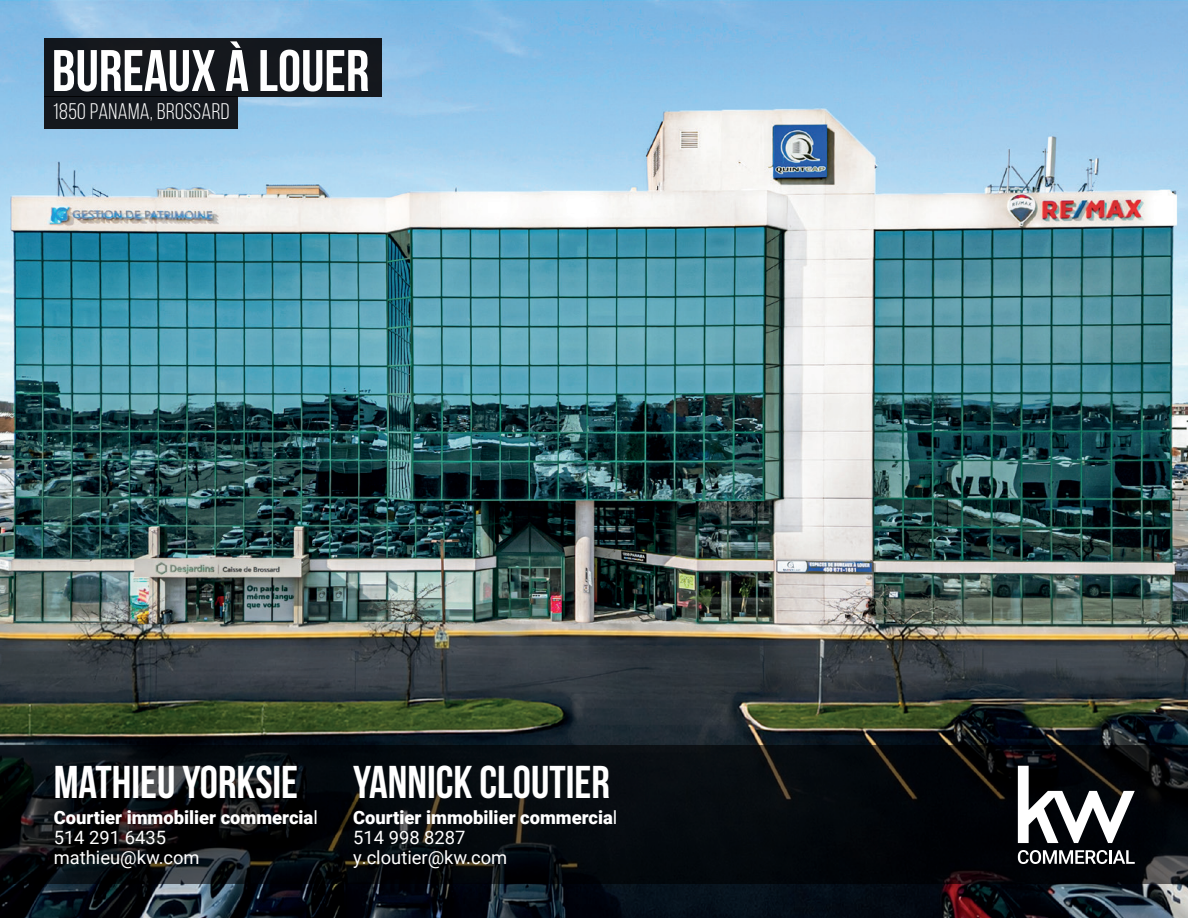
<style>
.page{position:relative;width:1188px;height:918px;background:#fff}
.page>*{position:absolute;margin:0;border:0;box-sizing:border-box;transform-origin:0 0}
.t1{font:700 58.5px "Bebas Neue";color:#fff}
.t2{font:700 45.9px "Bebas Neue";color:#fff}
.t3{font:22.5px "Bebas Neue";letter-spacing:.015em;color:#fff}
.t4{font:18.3px/20px "Roboto";color:#fff}
.t5{font:900 18.3px/20px "Roboto";color:#fff}
.s1{font-weight:400}
.s2{font-weight:900}
</style>
<div class="page">
<img style="left:0;top:0;width:1188px;height:918px">
<svg style="left:0;top:745px;width:1188px;height:139px;background:#080b0f"></svg>
<svg style="left:1018px;top:766px;width:117px;height:77px"></svg>
<svg style="left:1018px;top:850px;width:117px;height:14px"></svg>
<div style="left:44px;top:39px;width:338px;height:58px;background:#14171d"></div>
<div style="left:44px;top:96px;width:194px;height:32px;background:#14181d"></div>
<h1 class="t1" style="left:52px;top:39px;width:319px">BUREAUX À LOUER</h1>
<p class="t3" style="left:53px;top:99px;width:178px">1850 PANAMA, BROSSARD</p>
<h2 class="t2" style="left:54px;top:757px;width:246px">MATHIEU YORKSIE</h2>
<p class="t5" style="left:54px;top:807px;width:266px">Courtier immobilier commercia<span class="s1">l<br>514 291 6435<br>mathieu@kw.com</span></p>
<h2 class="t2" style="left:353px;top:757px;width:258px">YANNICK CLOUTIER</h2>
<p class="t4" style="left:353px;top:807px;width:266px"><span class="s2">Courtier immobilier commercia</span>l<br>514 998 8287 y.cloutier@kw.com</p>
</div>
